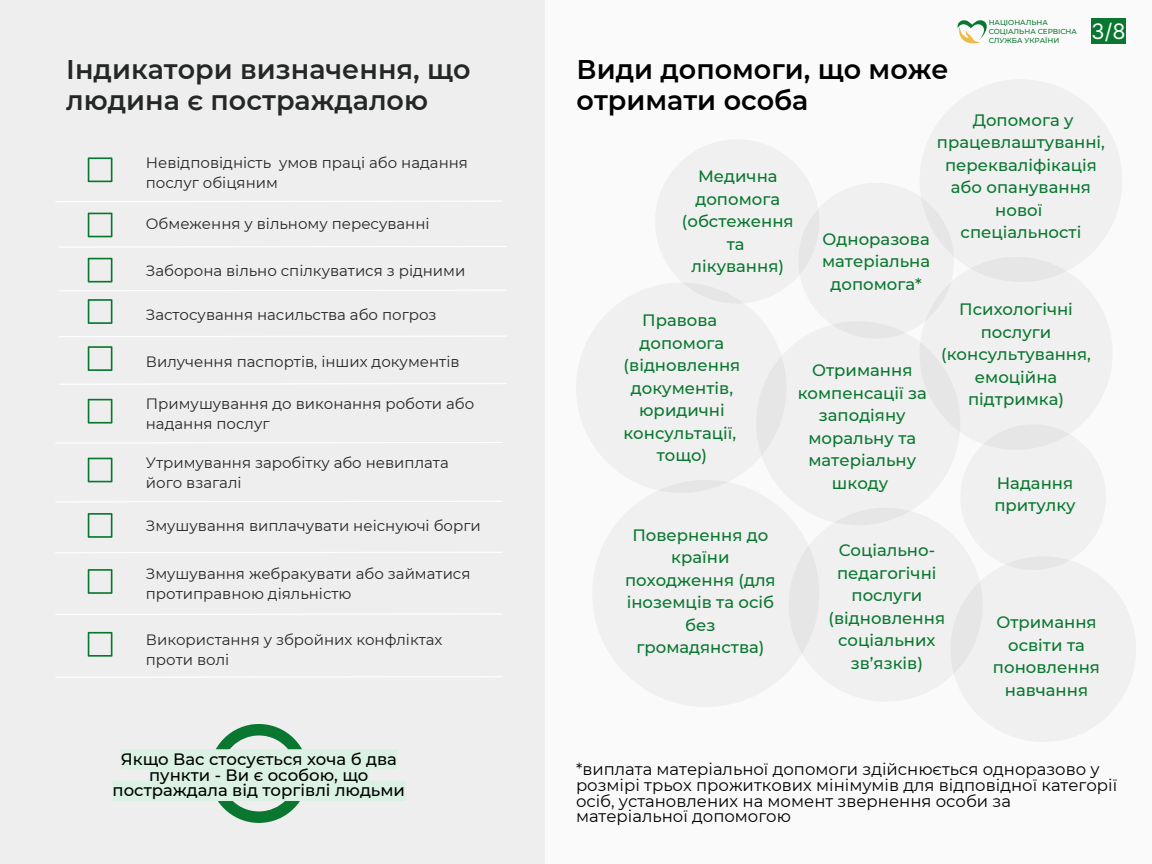
<style>
.page{position:relative;width:1152px;height:864px;background:#fafafa}
.page>*{position:absolute;margin:0;border:0;box-sizing:border-box;transform-origin:0 0}
.t1{font:600 27px/31.5px "Montserrat";color:#242725}
.t2{font:600 27px/31.5px "Montserrat";color:#000}
.t3{font:21.3px "Inter";color:#fff}
.t4{font:500 16.5px/22.5px "Montserrat";color:#0a7730;text-align:center}
.t5{font:16.5px/15.8px "Montserrat";color:#000}
.t6{font:500 16.5px/15.8px "Montserrat";color:#000;text-align:center}
.t7{font:15px/20.2px "Montserrat";color:#242725}
.t8{font:500 7.2px/8.9px "Montserrat";color:#0a7730}
</style>
<div class="page">
<div style="left:0;top:0;width:545px;height:864px;background:#eee"></div>
<svg style="left:88px;top:157px;width:24px;height:25px"></svg>
<svg style="left:88px;top:213px;width:24px;height:24px"></svg>
<svg style="left:88px;top:258px;width:24px;height:25px"></svg>
<svg style="left:88px;top:299px;width:24px;height:25px"></svg>
<svg style="left:88px;top:346px;width:24px;height:25px"></svg>
<svg style="left:55px;top:201px;width:447px;height:1px"></svg>
<svg style="left:174px;top:246px;width:332px;height:1px"></svg>
<svg style="left:59px;top:290px;width:447px;height:1px"></svg>
<svg style="left:59px;top:336px;width:447px;height:1px"></svg>
<svg style="left:60px;top:383px;width:446px;height:2px"></svg>
<svg style="left:88px;top:399px;width:24px;height:25px"></svg>
<svg style="left:151px;top:442px;width:351px;height:1px"></svg>
<svg style="left:88px;top:458px;width:24px;height:24px"></svg>
<svg style="left:56px;top:501px;width:446px;height:1px"></svg>
<svg style="left:88px;top:513px;width:24px;height:25px"></svg>
<svg style="left:55px;top:552px;width:447px;height:1px"></svg>
<svg style="left:88px;top:569px;width:24px;height:25px"></svg>
<svg style="left:55px;top:613px;width:447px;height:2px"></svg>
<svg style="left:88px;top:632px;width:24px;height:25px"></svg>
<svg style="left:55px;top:676px;width:447px;height:2px"></svg>
<div style="left:789px;top:508px;width:194px;height:194px;background:#eff0ef;border-radius:50%"></div>
<div style="left:920px;top:79px;width:202px;height:203px;background:#eff0ef;border-radius:50%"></div>
<div style="left:920px;top:257px;width:193px;height:193px;background:#eff0ef;border-radius:50%"></div>
<div style="left:798px;top:183px;width:156px;height:156px;background:#eff0ef;border-radius:50%"></div>
<div style="left:950px;top:556px;width:186px;height:186px;background:#eff0ef;border-radius:50%"></div>
<div style="left:756px;top:321px;width:204px;height:204px;background:#eff0ef;border-radius:50%"></div>
<div style="left:655px;top:139px;width:164px;height:165px;background:#eff0ef;border-radius:50%"></div>
<div style="left:576px;top:282px;width:211px;height:211px;background:#eff0ef;border-radius:50%"></div>
<div style="left:592px;top:480px;width:227px;height:227px;background:#eff0ef;border-radius:50%"></div>
<div style="left:960px;top:424px;width:146px;height:146px;background:#eff0ef;border-radius:50%"></div>
<svg style="left:113px;top:724px;width:293px;height:99px"></svg>
<div style="left:1091px;top:18px;width:35px;height:26px;background:#0a7730"></div>
<svg style="left:958px;top:20px;width:29px;height:23px"></svg>
<p class="t1" style="left:66px;top:53px;width:406px">Індикатори визначення, що людина є постраждалою</p>
<p class="t7" style="left:146px;top:152px;width:324px">Невідповідність умов праці або надання послуг обіцяним</p>
<p class="t7" style="left:146px;top:213px;width:285px">Обмеження у вільному пересуванні</p>
<p class="t7" style="left:146px;top:261px;width:321px">Заборона вільно спілкуватися з рідними</p>
<p class="t7" style="left:146px;top:305px;width:292px">Застосування насильства або погроз</p>
<p class="t7" style="left:146px;top:351px;width:315px">Вилучення паспортів, інших документів</p>
<p class="t7" style="left:146px;top:394px;width:330px">Примушування до виконання роботи або надання послуг</p>
<p class="t7" style="left:146px;top:452px;width:304px">Утримування заробітку або невиплата його взагалі</p>
<p class="t7" style="left:146px;top:516px;width:336px">Змушування виплачувати неіснуючі борги</p>
<p class="t7" style="left:146px;top:563px;width:326px">Змушування жебракувати або займатися протиправною діяльністю</p>
<p class="t7" style="left:146px;top:630px;width:298px">Використання у збройних конфліктах проти волі</p>
<p class="t6" style="left:113px;top:751px;width:294px">Якщо Вас стосується хоча б два пункти - Ви є особою, що постраждала від торгівлі людьми</p>
<p class="t8" style="left:989px;top:18px;width:90px">НАЦІОНАЛЬНА<br>СОЦІАЛЬНА СЕРВІСНА<br>СЛУЖБА УКРАЇНИ</p>
<p class="t3" style="left:1091px;top:18px;width:36px">3/8</p>
<p class="t2" style="left:577px;top:53px;width:374px">Види допомоги, що може отримати особа</p>
<p class="t4" style="left:937px;top:109px;width:170px">Допомога у працевлаштуванні, перекваліфікація або опанування нової</p>
<p class="t4" style="left:961px;top:221px;width:122px">спеціальності</p>
<p class="t4" style="left:682px;top:165px;width:113px">Медична допомога (обстеження та</p>
<p class="t4" style="left:692px;top:255px;width:94px">лікування)</p>
<p class="t4" style="left:642px;top:309px;width:77px">Правова</p>
<p class="t4" style="left:623px;top:332px;width:118px">допомога (відновлення документів, юридичні консультації,</p>
<p class="t4" style="left:657px;top:444px;width:52px">тощо)</p>
<p class="t4" style="left:822px;top:227px;width:110px">Одноразова матеріальна допомога*</p>
<p class="t4" style="left:941px;top:298px;width:151px">Психологічні послуги (консультування, емоційна підтримка)</p>
<p class="t4" style="left:798px;top:359px;width:131px">Отримання компенсації за заподіяну моральну та матеріальну шкоду</p>
<p class="t4" style="left:994px;top:472px;width:83px;text-align:left">Надання притулку</p>
<p class="t4" style="left:625px;top:523px;width:152px">Повернення до країни походження (для іноземців та осіб без громадянства)</p>
<p class="t4" style="left:829px;top:539px;width:118px">Соціально&shy;педагогічні послуги (відновлення соціальних зв’язків)</p>
<p class="t4" style="left:993px;top:611px;width:109px">Отримання освіти та поновлення навчання</p>
<p class="t5" style="left:576px;top:761px;width:543px">*виплата матеріальної допомоги здійснюється одноразово у розмірі трьох прожиткових мінімумів для відповідної категорії осіб, установлених на момент звернення особи за матеріальної допомогою</p>
</div>
